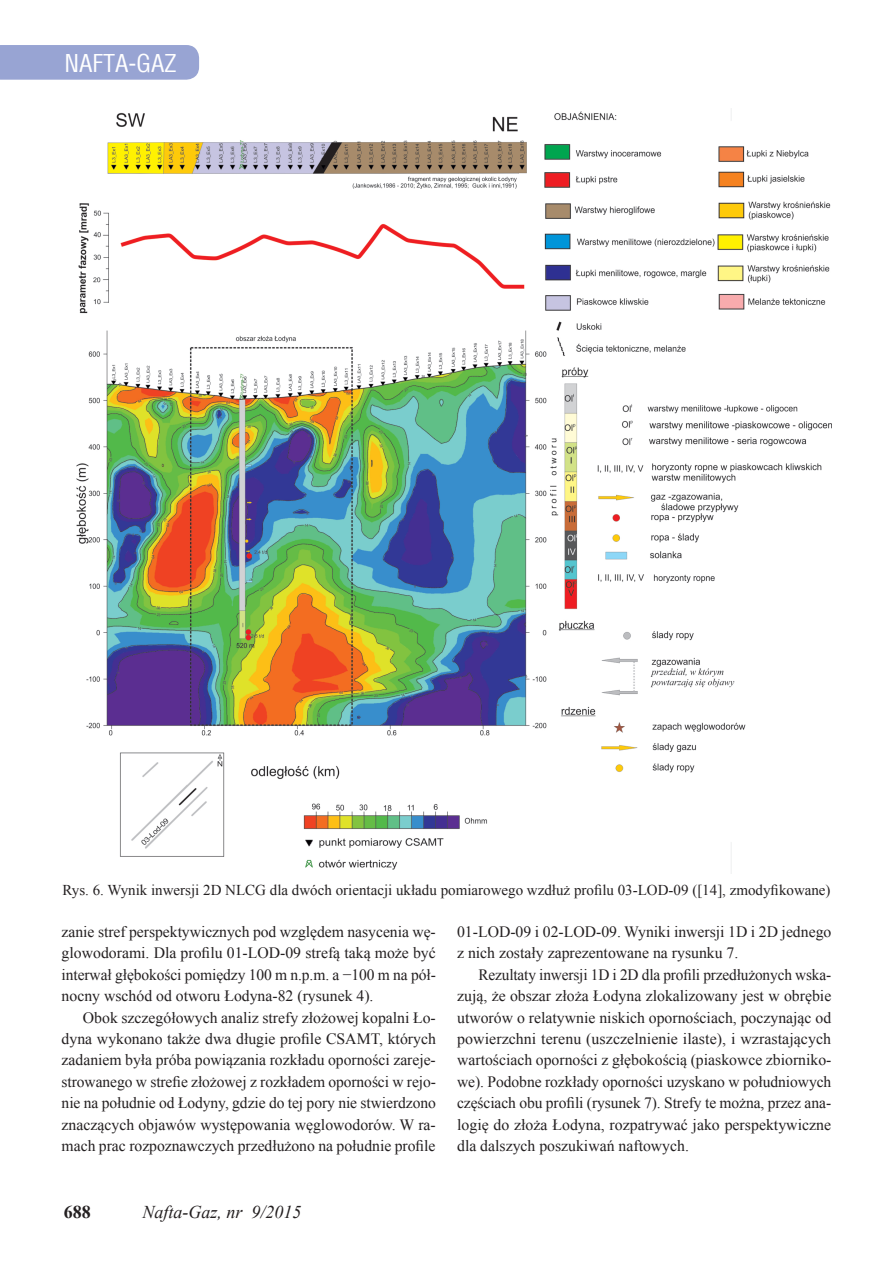
<style>
.page{position:relative;width:893px;height:1263px;background:#fff}
.page>*{position:absolute;margin:0;border:0;box-sizing:border-box;transform-origin:0 0}
.t1{font:24px "Switzerland Condensed";color:#fff}
.t2{font:italic 18px "Times New Roman";color:#231f20}
.t3{font:700 18px "Times New Roman";color:#231f20}
.t4{font:15.75px/21.5px "Times New Roman";color:#231f20;text-align:justify}
.t5{font:15px "Times New Roman";color:#231f20}
</style>
<div class="page">
<div style="left:0;top:45px;width:199px;height:35px;background:#98a4d3"></div>
<img style="left:76px;top:108px;width:755px;height:765px">
<h1 class="t1" style="left:64px;top:49px;width:114px">NAFTA-GAZ</h1>
<p class="t5" style="left:62px;top:879px;width:770px">Rys. 6. Wynik inwersji 2D NLCG dla dwóch orientacji układu pomiarowego wzdłuż profilu 03-LOD-09 ([14], zmodyfikowane)</p>
<p class="t4" style="left:62px;top:920px;width:376px">zanie stref perspektywicznych pod względem nasycenia wę&shy;glowodorami. Dla profilu 01-LOD-09 strefą taką może być interwał głębokości pomiędzy 100 m n.p.m. a −100 m na pół&shy;nocny wschód od otworu Łodyna-82 (rysunek 4).</p>
<p class="t4" style="left:62px;top:1006px;width:376px;text-indent:21px">Obok szczegółowych analiz strefy złożowej kopalni Ło&shy;dyna wykonano także dwa długie profile CSAMT, których zadaniem była próba powiązania rozkładu oporności zareje&shy;strowanego w strefie złożowej z rozkładem oporności w rejo&shy;nie na południe od Łodyny, gdzie do tej pory nie stwierdzono znaczących objawów występowania węglowodorów. W ra&shy;mach prac rozpoznawczych przedłużono na południe profile</p>
<p class="t3" style="left:64px;top:1199px;width:28px">688</p>
<p class="t2" style="left:142px;top:1200px;width:161px">Nafta-Gaz, nr 9/2015</p>
<p class="t4" style="left:457px;top:920px;width:376px">01-LOD-09 i 02-LOD-09. Wyniki inwersji 1D i 2D jednego z nich zostały zaprezentowane na rysunku 7.</p>
<p class="t4" style="left:457px;top:963px;width:376px;text-indent:21px">Rezultaty inwersji 1D i 2D dla profili przedłużonych wska&shy;zują, że obszar złoża Łodyna zlokalizowany jest w obrębie utworów o relatywnie niskich opornościach, poczynając od powierzchni terenu (uszczelnienie ilaste), i wzrastających wartościach oporności z głębokością (piaskowce zbiorniko&shy;we). Podobne rozkłady oporności uzyskano w południowych częściach obu profili (rysunek 7). Strefy te można, przez ana&shy;logię do złoża Łodyna, rozpatrywać jako perspektywiczne dla dalszych poszukiwań naftowych.</p>
</div>
